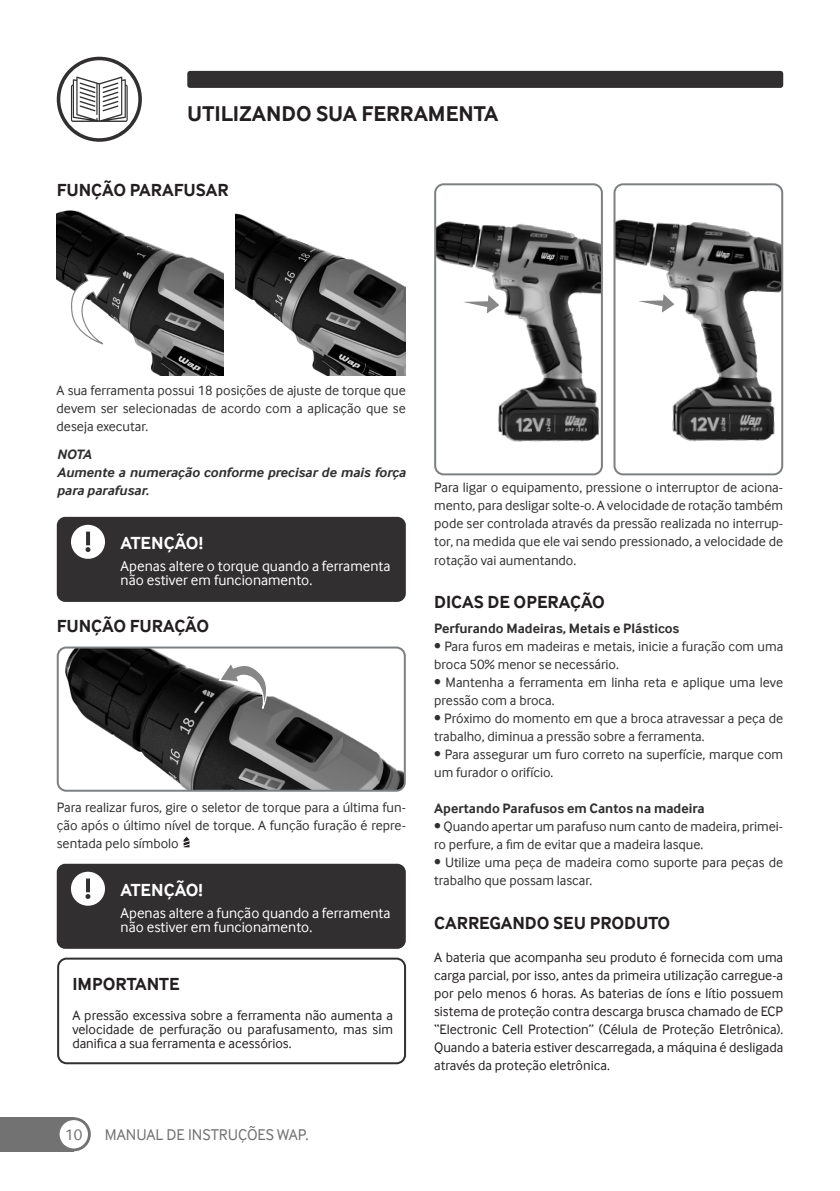
<style>
.page{position:relative;width:840px;height:1191px;background:#fff}
.page>*{position:absolute;margin:0;border:0;box-sizing:border-box;transform-origin:0 0}
.t1{font:700 22px "Inter Face";color:#231f20}
.t2{font:700 18px "Inter Face";color:#231f20}
.t3{font:700 18px "Inter Face";color:#fff}
.t4{font:16px "Inter Face";color:#717271}
.t5{font:15px/14px "Inter Face";color:#fff}
.t6{font:14px/18px "Inter Face";color:#312f30}
.t7{font:14px/18px "Inter Face";color:#231f20;text-align:justify}
.t8{font:700 14px "Inter Face";color:#312f30}
.t9{font:italic 700 14px/18px "Inter Face";color:#312f30}
</style>
<div class="page">
<div style="left:0;top:1117px;width:74px;height:34px;background:#717271"></div>
<svg style="left:57px;top:1117px;width:34px;height:34px"></svg>
<div style="left:60px;top:1120px;width:28px;height:28px;background:#fff;border-radius:50%"></div>
<div style="left:187px;top:71px;width:595px;height:17px;background:#312f30;border-radius:3px"></div>
<svg style="left:57px;top:57px;width:85px;height:85px"></svg>
<div style="left:60px;top:60px;width:78px;height:78px;background:#fff;border-radius:50%"></div>
<svg style="left:71px;top:77px;width:57px;height:45px"></svg>
<img style="left:57px;top:210px;width:166px;height:165px">
<img style="left:435px;top:184px;width:166px;height:290px">
<div style="left:434px;top:183px;width:168px;height:292px;border:2px solid #7d8082;border-radius:9px"></div>
<img style="left:616px;top:184px;width:165px;height:290px">
<div style="left:613px;top:183px;width:169px;height:292px;border:2px solid #7d8082;border-radius:9px"></div>
<img style="left:58px;top:649px;width:346px;height:141px">
<div style="left:57px;top:646px;width:348px;height:145px;border:2px solid #7d8082;border-radius:9px"></div>
<div style="left:57px;top:517px;width:348px;height:85px;background:#312f30;border-radius:9px"></div>
<div style="left:57px;top:863px;width:348px;height:85px;background:#312f30;border-radius:9px"></div>
<div style="left:71px;top:525px;width:34px;height:34px;background:#fff;border-radius:50%"></div>
<svg style="left:85px;top:531px;width:5px;height:21px"></svg>
<div style="left:71px;top:871px;width:34px;height:34px;background:#fff;border-radius:50%"></div>
<svg style="left:85px;top:878px;width:5px;height:21px"></svg>
<div style="left:57px;top:957px;width:349px;height:107px;border:2px solid #312f30;border-radius:9px"></div>
<svg style="left:69px;top:273px;width:43px;height:72px"></svg>
<svg style="left:217px;top:660px;width:57px;height:49px"></svg>
<svg style="left:447px;top:291px;width:55px;height:25px"></svg>
<svg style="left:622px;top:290px;width:55px;height:25px"></svg>
<img style="left:235px;top:213px;width:170px;height:162px">
<svg style="left:183px;top:836px;width:7px;height:11px"></svg>
<h1 class="t1" style="left:187px;top:100px;width:312px">UTILIZANDO SUA FERRAMENTA</h1>
<p class="t2" style="left:57px;top:180px;width:173px">FUNÇÃO PARAFUSAR</p>
<p class="t6" style="left:57px;top:381px;width:350px;text-align:justify">A sua ferramenta possui 18 posições de ajuste de torque que devem ser selecionadas de acordo com a aplicação que se deseja executar.</p>
<p class="t9" style="left:57px;top:445px;width:350px">NOTA<br>Aumente a numeração conforme precisar de mais força para parafusar.</p>
<p class="t3" style="left:121px;top:533px;width:84px">ATENÇÃO!</p>
<p class="t5" style="left:121px;top:559px;width:271px">Apenas altere o torque quando a ferramenta não estiver em funcionamento.</p>
<p class="t2" style="left:57px;top:616px;width:154px">FUNÇÃO FURAÇÃO</p>
<p class="t6" style="left:57px;top:798px;width:350px;text-align:justify">Para realizar furos, gire o seletor de torque para a última fun&shy;ção após o último nível de torque. A função furação é repre&shy;sentada pelo símbolo</p>
<p class="t3" style="left:120px;top:879px;width:84px">ATENÇÃO!</p>
<p class="t5" style="left:120px;top:906px;width:271px">Apenas altere a função quando a ferramenta não estiver em funcionamento.</p>
<p class="t2" style="left:72px;top:973px;width:109px">IMPORTANTE</p>
<p class="t7" style="left:72px;top:1008px;width:322px;line-height:14px">A pressão excessiva sobre a ferramenta não aumenta a velocidade de perfuração ou parafusamento, mas sim danifica a sua ferramenta e acessórios.</p>
<p class="t4" style="left:65px;top:1125px;width:19px">10</p>
<p class="t4" style="left:105px;top:1125px;width:205px">MANUAL DE INSTRUÇÕES WAP.</p>
<p class="t6" style="left:434px;top:479px;width:350px;text-align:justify">Para ligar o equipamento, pressione o interruptor de aciona&shy;mento, para desligar solte-o. A velocidade de rotação também pode ser controlada através da pressão realizada no interrup&shy;tor, na medida que ele vai sendo pressionado, a velocidade de rotação vai aumentando.</p>
<p class="t2" style="left:434px;top:591px;width:172px">DICAS DE OPERAÇÃO</p>
<p class="t8" style="left:434px;top:620px;width:246px">Perfurando Madeiras, Metais e Plásticos</p>
<p class="t6" style="left:434px;top:637px;width:350px">• Para furos em madeiras e metais, inicie a furação com uma broca 50% menor se necessário.</p>
<p class="t6" style="left:434px;top:673px;width:350px">• Mantenha a ferramenta em linha reta e aplique uma leve pressão com a broca.</p>
<p class="t6" style="left:434px;top:709px;width:350px">• Próximo do momento em que a broca atravessar a peça de trabalho, diminua a pressão sobre a ferramenta.</p>
<p class="t6" style="left:434px;top:745px;width:350px">• Para assegurar um furo correto na superfície, marque com um furador o orifício.</p>
<p class="t8" style="left:434px;top:800px;width:272px">Apertando Parafusos em Cantos na madeira</p>
<p class="t6" style="left:434px;top:817px;width:350px">• Quando apertar um parafuso num canto de madeira, primei&shy;ro perfure, a fim de evitar que a madeira lasque.</p>
<p class="t6" style="left:434px;top:853px;width:350px">• Utilize uma peça de madeira como suporte para peças de trabalho que possam lascar.</p>
<p class="t2" style="left:434px;top:912px;width:237px">CARREGANDO SEU PRODUTO</p>
<p class="t7" style="left:434px;top:948px;width:350px">A bateria que acompanha seu produto é fornecida com uma carga parcial, por isso, antes da primeira utilização carregue-a por pelo menos 6 horas. As baterias de íons e lítio possuem sistema de proteção contra descarga brusca chamado de ECP “Electronic Cell Protection” (Célula de Proteção Eletrônica).<br>Quando a bateria estiver descarregada, a máquina é desligada através da proteção eletrônica.</p>
</div>
